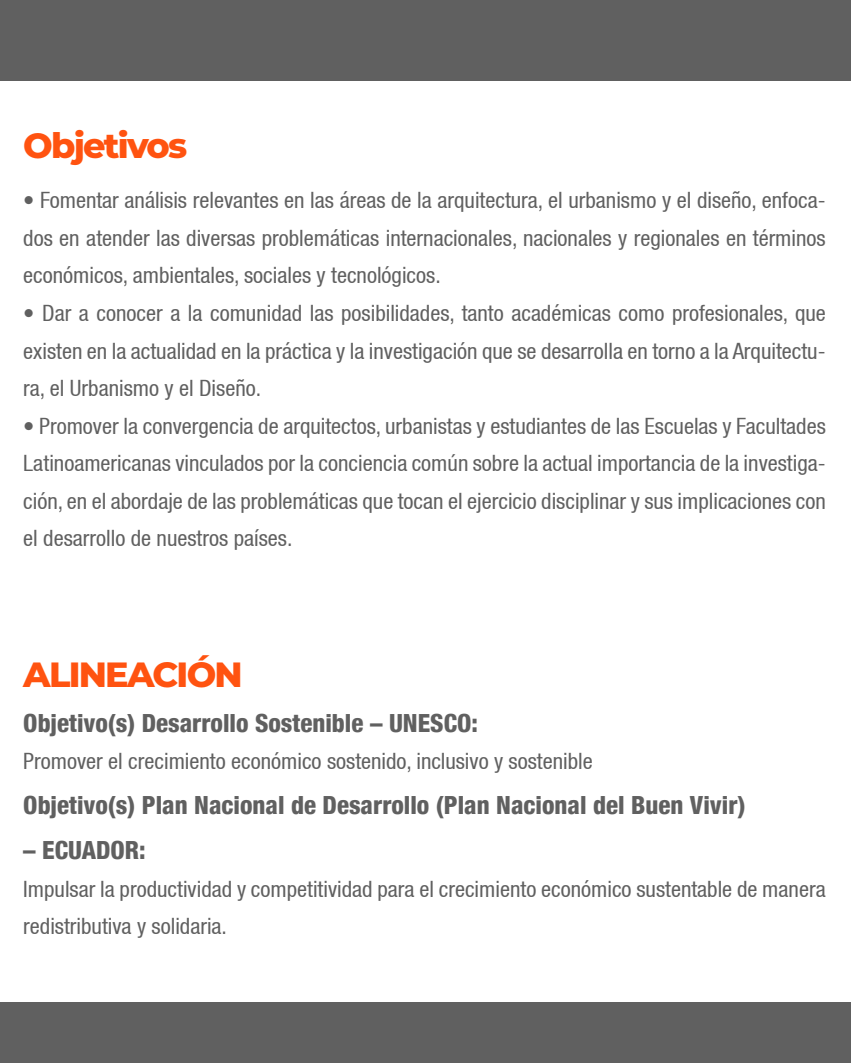
<style>
.page{position:relative;width:851px;height:1063px;background:#fff}
.page>*{position:absolute;margin:0;border:0;box-sizing:border-box;transform-origin:0 0}
.t1{font:800 35px "Montserrat";letter-spacing:-.05em;color:#ff5310}
.t2{font:800 condensed 25px "Helvetica 87";color:#606060}
.t3{font:condensed 22.5px/37.5px "Helvetica 57";color:#606060;text-align:justify}
</style>
<div class="page">
<div style="left:0;top:0;width:850px;height:80px;background:#606060"></div>
<div style="left:0;top:1002px;width:850px;height:61px;background:#606060"></div>
<h1 class="t1" style="left:23px;top:120px;width:165px">Objetivos</h1>
<p class="t3" style="left:23px;top:182px;width:803px">• Fomentar análisis relevantes en las áreas de la arquitectura, el urbanismo y el diseño, enfoca&shy;dos en atender las diversas problemáticas internacionales, nacionales y regionales en términos económicos, ambientales, sociales y tecnológicos.</p>
<p class="t3" style="left:23px;top:294px;width:804px">• Dar a conocer a la comunidad las posibilidades, tanto académicas como profesionales, que existen en la actualidad en la práctica y la investigación que se desarrolla en torno a la Arquitectu&shy;ra, el Urbanismo y el Diseño.</p>
<p class="t3" style="left:23px;top:407px;width:803px">• Promover la convergencia de arquitectos, urbanistas y estudiantes de las Escuelas y Facultades Latinoamericanas vinculados por la conciencia común sobre la actual importancia de la investiga&shy;ción, en el abordaje de las problemáticas que tocan el ejercicio disciplinar y sus implicaciones con el desarrollo de nuestros países.</p>
<h1 class="t1" style="left:23px;top:649px;width:221px">ALINEACIÓN</h1>
<p class="t2" style="left:23px;top:708px;width:456px">Objetivo(s) Desarrollo Sostenible – UNESCO:</p>
<p class="t3" style="left:23px;top:743px;width:571px">Promover el crecimiento económico sostenido, inclusivo y sostenible</p>
<p class="t2" style="left:23px;top:790px;width:723px">Objetivo(s) Plan Nacional de Desarrollo (Plan Nacional del Buen Vivir)</p>
<p class="t2" style="left:23px;top:835px;width:124px">– ECUADOR:</p>
<p class="t3" style="left:23px;top:870px;width:803px">Impulsar la productividad y competitividad para el crecimiento económico sustentable de manera redistributiva y solidaria.</p>
</div>
